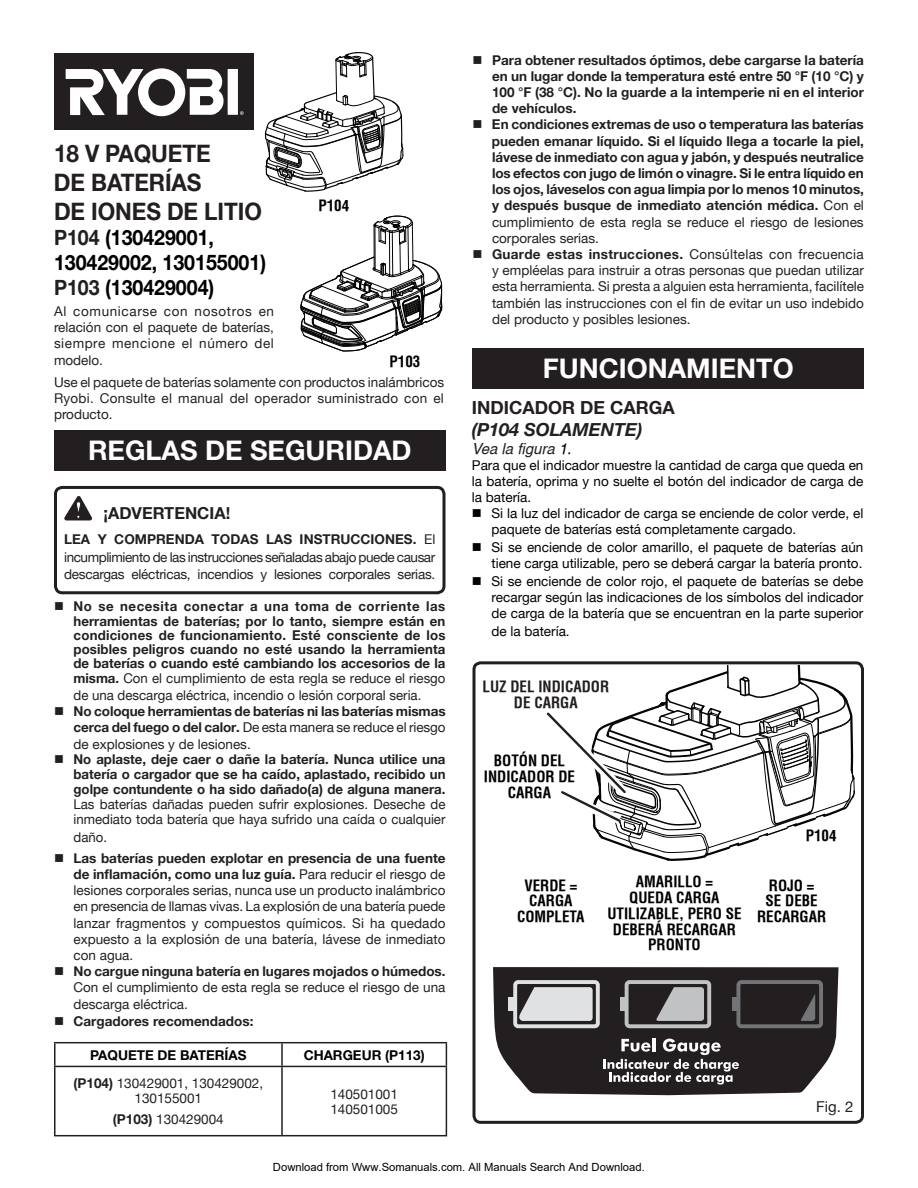
<style>
.page{position:relative;width:918px;height:1188px;background:#fff}
.page>*{position:absolute;margin:0;border:0;box-sizing:border-box;transform-origin:0 0}
.t1{font:700 27px "Helvetica Neue";color:#fff}
.t2{font:700 24px/28.8px "Helvetica Neue";letter-spacing:-.005em;color:#231f20;scale:.94 1}
.t3{font:700 21px/25.2px "Helvetica Neue";color:#000;scale:.93 1}
.t4{font:700 18px "Helvetica Neue";color:#231f20}
.t5{font:italic 700 18px "Helvetica Neue";color:#231f20}
.t6{font:700 16.5px "Helvetica Neue";color:#231f20}
.t7{font:700 condensed 15px/15.8px "Helvetica";color:#000;text-align:center}
.t8{font:700 condensed 15px/15.8px "Helvetica";color:#231f20;text-align:center}
.t9{font:italic 15px "Helvetica";color:#231f20}
.t10{font:15px "Helvetica Neue";color:#231f20}
.t11{font:13.5px/16.2px "Helvetica Neue";color:#231f20;text-align:justify}
.t12{font:700 13.5px/16.2px "Helvetica Neue";color:#231f20;text-align:justify}
.t13{font:13.5px/15.8px "Helvetica Neue";color:#000;text-align:justify}
.t14{font:700 13.5px "Helvetica Neue";color:#000}
.t15{font:11.25px "Arial";color:#000}
.s1{color:#231f20}
.s2{font-weight:700}
.s3{font-weight:400}
.s4{color:#000}
</style>
<div class="page">
<div style="left:54px;top:431px;width:392px;height:40px;background:#231f20"></div>
<div style="left:54px;top:486px;width:392px;height:108px;border:3px solid #231f20;border-radius:7px"></div>
<svg style="left:65px;top:497px;width:27px;height:23px"></svg>
<div style="left:472px;top:349px;width:392px;height:40px;background:#231f20"></div>
<div style="left:472px;top:661px;width:392px;height:463px;border:3px solid #231f20;border-radius:7px"></div>
<svg style="left:546px;top:666px;width:309px;height:195px"></svg>
<div style="left:54px;top:54px;width:199px;height:76px;background:#231f20"></div>
<div style="left:228px;top:69px;width:10px;height:46px;background:#fff"></div>
<svg style="left:240px;top:52px;width:164px;height:140px"></svg>
<svg style="left:66px;top:68px;width:158px;height:48px"></svg>
<svg style="left:301px;top:216px;width:141px;height:135px"></svg>
<hr style="left:54px;top:1042px;width:228px;height:1px;background:#231f20">
<hr style="left:54px;top:1043px;width:2px;height:23px;background:#231f20">
<hr style="left:282px;top:1042px;width:165px;height:1px;background:#231f20">
<hr style="left:281px;top:1043px;width:2px;height:23px;background:#231f20">
<svg style="left:446px;top:1043px;width:1px;height:23px"></svg>
<hr style="left:54px;top:1066px;width:228px;height:1px;background:#231f20">
<hr style="left:54px;top:1067px;width:2px;height:68px;background:#231f20">
<hr style="left:282px;top:1066px;width:165px;height:1px;background:#231f20">
<hr style="left:281px;top:1067px;width:2px;height:68px;background:#231f20">
<hr style="left:446px;top:1067px;width:1px;height:68px;background:#231f20">
<hr style="left:54px;top:1135px;width:228px;height:1px;background:#231f20">
<hr style="left:282px;top:1135px;width:165px;height:1px;background:#231f20">
<svg style="left:493px;top:967px;width:346px;height:128px;fill:#231f20"></svg>
<svg style="left:603px;top:1038px;width:136px;height:47px"></svg>
<div style="left:513px;top:980px;width:87px;height:48px;border:4px solid #e0e1e3;border-radius:3px"></div>
<div style="left:508px;top:997px;width:8px;height:14px;background:#e0e1e3"></div>
<svg style="left:519px;top:987px;width:74px;height:34px"></svg>
<div style="left:625px;top:980px;width:86px;height:48px;border:4px solid #c1c2c4;border-radius:3px"></div>
<div style="left:620px;top:997px;width:8px;height:14px;background:#c1c2c4"></div>
<svg style="left:656px;top:987px;width:48px;height:34px"></svg>
<svg style="left:800px;top:994px;width:15px;height:27px"></svg>
<div style="left:736px;top:980px;width:87px;height:48px;border:4px solid #727477;border-radius:3px"></div>
<div style="left:732px;top:997px;width:8px;height:14px;background:#727477"></div>
<h2 class="t2" style="left:54px;top:139px;width:209px">18 v PAQUETE<br>DE BATERÍAS<br>DE IONES DE LITIO</h2>
<h3 class="t3" style="left:54px;top:224px;width:230px"><span class="s1">P104</span> (130429001,<br>130429002, 130155001)<br><span class="s1">P103</span> (130429004)</h3>
<p class="t11" style="left:54px;top:303px;width:222px">Al comunicarse con nosotros en relación con el paquete de baterías, siempre mencione el número del modelo.</p>
<p class="t11" style="left:54px;top:374px;width:392px">Use el paquete de baterías solamente con productos inalámbricos Ryobi. Consulte el manual del operador suministrado con el producto.</p>
<p class="t7" style="left:318px;top:197px;width:32px">P104</p>
<p class="t7" style="left:390px;top:354px;width:32px">P103</p>
<h1 class="t1" style="left:88px;top:433px;width:325px">Reglas de seguridad</h1>
<p class="t6" style="left:104px;top:503px;width:128px">¡ADVERTENCIA!</p>
<p class="t11" style="left:64px;top:530px;width:373px;line-height:17.7px"><span class="s2">Lea y comprenda todas las instrucciones.</span> El incumplimiento de las instrucciones señaladas abajo puede causar descargas eléctricas, incendios y lesiones corporales serias.</p>
<p class="t12" style="left:74px;top:599px;width:374px;line-height:14.2px;text-indent:-20px">■ No se necesita conectar a una toma de corriente las herramientas de baterías; por lo tanto, siempre están en condiciones de funcionamiento. Esté consciente de los posibles peligros cuando no esté usando la herramienta de baterías o cuando esté cambiando los accesorios de la misma. <span class="s3">Con el cumplimiento de esta regla se reduce el riesgo</span></p>
<p class="t11" style="left:74px;top:687px;width:349px">de una descarga eléctrica, incendio o lesión corporal seria.</p>
<p class="t12" style="left:74px;top:703px;width:374px;line-height:16.6px;text-indent:-20px">■ No coloque herramientas de baterías ni las baterías mismas cerca del fuego o del calor. <span class="s3">De esta manera se reduce el riesgo de explosiones y de lesiones.</span></p>
<p class="t12" style="left:74px;top:752px;width:374px;line-height:15px;text-indent:-20px">■ No aplaste, deje caer o dañe la batería. Nunca utilice una batería o cargador que se ha caído, aplastado, recibido un golpe contundente o ha sido dañado(a) de alguna manera.</p>
<p class="t11" style="left:74px;top:797px;width:374px;line-height:15px">Las baterías dañadas pueden sufrir explosiones. Deseche de inmediato toda batería que haya sufrido una caída o cualquier</p>
<p class="t11" style="left:74px;top:829px;width:35px">daño.</p>
<p class="t11" style="left:74px;top:850px;width:374px;text-indent:-20px">■ <span class="s2">Las baterías pueden explotar en presencia de una fuente de inflamación, como una luz guía.</span> Para reducir el riesgo de lesiones corporales serias, nunca use un producto inalámbrico en presencia de llamas vivas. La explosión de una batería puede lanzar fragmentos y compuestos químicos. Si ha quedado expuesto a la explosión de una batería, lávese de inmediato con agua.</p>
<p class="t11" style="left:74px;top:963px;width:374px;text-indent:-20px">■ <span class="s2">No cargue ninguna batería en lugares mojados o húmedos.<br></span>Con el cumplimiento de esta regla se reduce el riesgo de una descarga eléctrica.</p>
<p class="t12" style="left:54px;top:1013px;width:201px">■ Cargadores recomendados:</p>
<p class="t14" style="left:90px;top:1047px;width:149px">PAQUETE DE BATERÍAS</p>
<p class="t14" style="left:304px;top:1047px;width:50px">CHARGEU</p>
<p class="t14" style="left:372px;top:1047px;width:55px">R (P113)</p>
<p class="t11" style="left:74px;top:1076px;width:191px;line-height:15px;text-align:center"><span class="s2">(P104)</span> 130429001, 130429002,<br>130155001</p>
<p class="t11" style="left:113px;top:1111px;width:112px"><span class="s2">(P103)</span> 130429004</p>
<p class="t11" style="left:330px;top:1086px;width:69px;line-height:15px">140501001<br>140501005</p>
<p class="t12" style="left:492px;top:51px;width:374px;text-indent:-20px">■ Para obtener resultados óptimos, debe cargarse la batería en un lugar donde la temperatura esté entre 50 °F (10 °C) y 100 °F (38 °C). No la guarde a la intemperie ni en el interior de vehículos.</p>
<p class="t12" style="left:492px;top:116px;width:374px;text-indent:-19px">■ En condiciones extremas de uso o temperatura las baterías pueden emanar líquido. Si el líquido llega a tocarle la piel, lávese de inmediato con agua y jabón, y después neutralice los efectos con jugo de limón o vinagre. Si le entra líquido en los ojos, láveselos con agua limpia por lo menos 10 minutos, y después busque de inmediato atención médica. <span class="s3">Con el cumplimiento de esta regla se reduce el riesgo de lesiones corporales serias.</span></p>
<p class="t11" style="left:492px;top:246px;width:374px;text-indent:-20px">■ <span class="s2">Guarde estas instrucciones.</span> Consúltelas con frecuencia y empléelas para instruir a otras personas que puedan utilizar esta herramienta. Si presta a alguien esta herramienta, facilítele también las instrucciones con el fin de evitar un uso indebido del producto y posibles lesiones.</p>
<h1 class="t1" style="left:543px;top:351px;width:252px">Funcionamiento</h1>
<h3 class="t4" style="left:472px;top:397px;width:204px">indicador de carga</h3>
<h3 class="t5" style="left:472px;top:418px;width:172px">(P104 SOLAMENTE)</h3>
<p class="t9" style="left:472px;top:440px;width:101px">Vea la figura <span class="s4">1.</span></p>
<p class="t13" style="left:472px;top:457px;width:393px;line-height:16.2px">Para que el indicador muestre la cantidad de carga que queda en la batería, oprima y no suelte el botón del indicador de carga de la batería.</p>
<p class="t13" style="left:491px;top:505px;width:373px;text-indent:-20px">■ Si la luz del indicador de carga se enciende de color verde, el paquete de baterías está completamente cargado.</p>
<p class="t13" style="left:472px;top:539px;width:393px;text-align:right">■ Si se enciende de color amarillo, el paquete de baterías aún tiene carga utilizable, pero se deberá cargar la batería pronto.</p>
<p class="t13" style="left:491px;top:573px;width:374px;text-indent:-20px">■ Si se enciende de color rojo, el paquete de baterías se debe recargar según las indicaciones de los símbolos del indicador de carga de la batería que se encuentran en la parte superior</p>
<p class="t13" style="left:491px;top:623px;width:80px">de la batería.</p>
<p class="t8" style="left:483px;top:678px;width:128px">LUZ DEL INDICADOR<br>DE CARGA</p>
<p class="t7" style="left:484px;top:753px;width:93px">BOTÓN DEL<br>INDICADOR DE<br>CARGA</p>
<p class="t7" style="left:806px;top:828px;width:32px">P104</p>
<p class="t7" style="left:517px;top:877px;width:69px">VERDE =<br>CARGA<br>COMPLETA</p>
<p class="t7" style="left:607px;top:874px;width:136px">AMARILLO =<br>QUEDA CARGA<br>UTILIZABLE, PERO SE<br>DEBERÁ RECARGAR<br>PRONTO</p>
<p class="t7" style="left:757px;top:877px;width:71px">ROJO =<br>SE DEBE<br>RECARGAR</p>
<p class="t10" style="left:816px;top:1098px;width:39px">Fig. 2</p>
<p class="t15" style="left:273px;top:1160px;width:373px">Download from Www.Somanuals.com. All Manuals Search And Download.</p>
</div>
